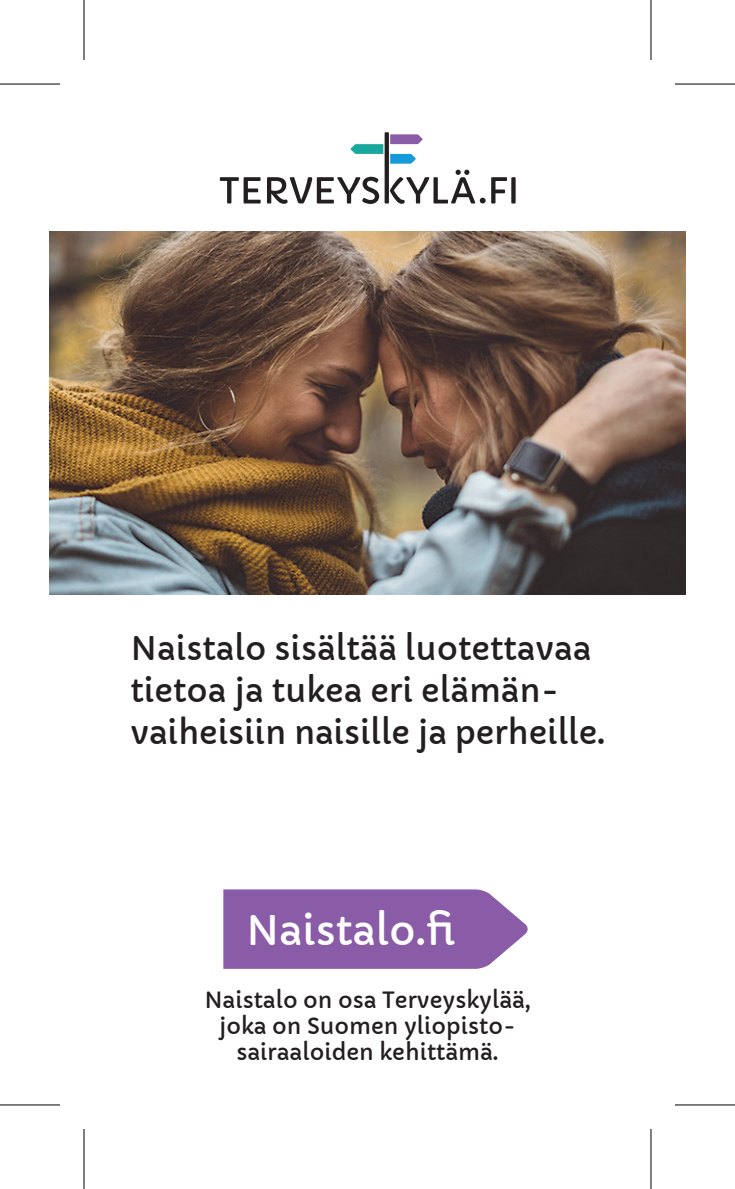
<style>
.page{position:relative;width:735px;height:1189px;background:#fff}
.page>*{position:absolute;margin:0;border:0;box-sizing:border-box;transform-origin:0 0}
.t1{font:40px "Capriola";color:#fff}
.t2{font:32px/42px "Capriola";color:#231f20}
.t3{font:22px/26px "Capriola";color:#231f20;text-align:center}
</style>
<div class="page">
<svg style="left:220px;top:177px;width:41px;height:26px"></svg>
<svg style="left:267px;top:132px;width:249px;height:72px"></svg>
<img style="left:50px;top:231px;width:635px;height:363px">
<svg style="left:223px;top:889px;width:305px;height:79px;background:#9266ac"></svg>
<svg style="left:0;top:1105px;width:60px;height:1px"></svg>
<svg style="left:675px;top:1105px;width:60px;height:1px"></svg>
<hr style="left:0;top:83px;width:60px;height:2px;background:#000">
<hr style="left:675px;top:83px;width:60px;height:2px;background:#000">
<hr style="left:0;top:1104px;width:60px;height:1px;background:#000">
<hr style="left:675px;top:1104px;width:60px;height:1px;background:#000">
<hr style="left:83px;top:0;width:2px;height:60px;background:#000">
<hr style="left:83px;top:1128px;width:2px;height:60px;background:#000">
<hr style="left:650px;top:0;width:2px;height:60px;background:#000">
<hr style="left:650px;top:1128px;width:2px;height:60px;background:#000">
<p class="t2" style="left:130px;top:627px;width:476px">Naistalo sisältää luotettavaa tietoa ja tukea eri elämän&shy;vaiheisiin naisille ja perheille.</p>
<p class="t1" style="left:246px;top:906px;width:211px">Naistalo.fi</p>
<p class="t3" style="left:204px;top:986px;width:328px">Naistalo on osa Terveyskylää, joka on Suomen yliopisto&shy;sairaaloiden kehittämä.</p>
</div>
